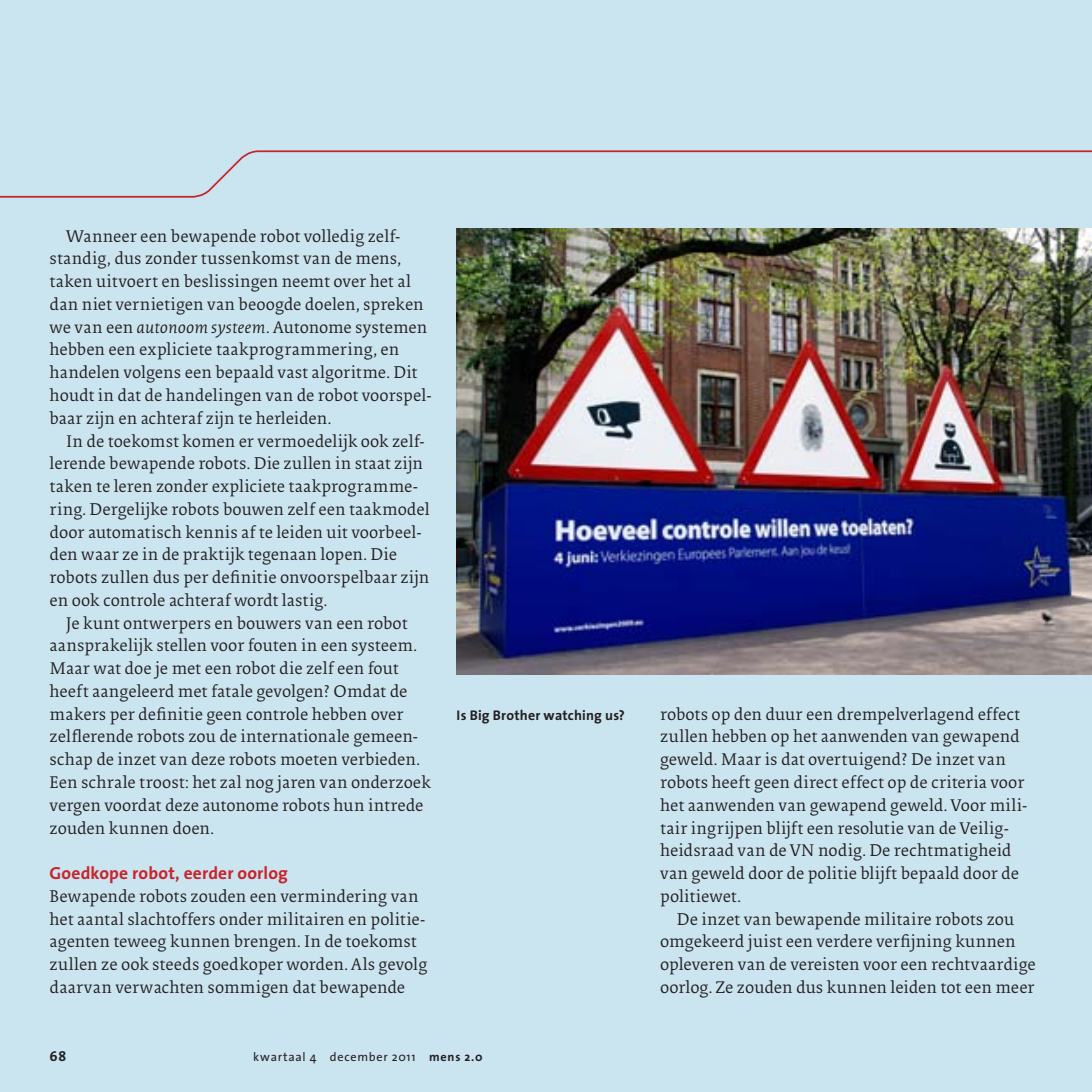
<style>
.page{position:relative;width:1092px;height:1092px;background:#fff}
.page>*{position:absolute;margin:0;border:0;box-sizing:border-box;transform-origin:0 0}
.t1{font:17.5px/22.8px "Collis Roman Txt";color:#231f20}
.t2{font:700 17.5px "The Sans";letter-spacing:.01em;color:#c8242b}
.t3{font:700 14px "The Sans";letter-spacing:.015em;color:#231f20}
.t4{font:12.25px "The Sans";letter-spacing:.06em;color:#231f20}
.s1{font-family:"Collis Italic Txt"}
.s2{font-weight:700}
</style>
<div class="page">
<div style="left:0;top:0;width:1091px;height:1091px;background:#cae4f0"></div>
<svg style="left:0;top:150px;width:1091px;height:48px"></svg>
<img style="left:456px;top:229px;width:635px;height:445px">
<p class="t1" style="left:50px;top:225px;width:383px;text-indent:17px">Wanneer een bewapende robot volledig zelf&shy;standig, dus zonder tussenkomst van de mens, taken uitvoert en beslissingen neemt over het al dan niet vernietigen van beoogde doelen, spreken we van een <span class="s1">autonoom systeem</span>. Autonome systemen hebben een expliciete taakprogrammering, en handelen volgens een bepaald vast algoritme. Dit houdt in dat de handelingen van de robot voorspel&shy;baar zijn en achteraf zijn te herleiden.</p>
<p class="t1" style="left:50px;top:430px;width:381px;text-indent:17px">In de toekomst komen er vermoedelijk ook zelf&shy;lerende bewapende robots. Die zullen in staat zijn taken te leren zonder expliciete taakprogramme&shy;ring. Dergelijke robots bouwen zelf een taakmodel door automatisch kennis af te leiden uit voorbeel&shy;den waar ze in de praktijk tegenaan lopen. Die robots zullen dus per definitie onvoorspelbaar zijn en ook controle achteraf wordt lastig.</p>
<p class="t1" style="left:50px;top:612px;width:382px;text-indent:17px">Je kunt ontwerpers en bouwers van een robot aansprakelijk stellen voor fouten in een systeem.<br>Maar wat doe je met een robot die zelf een fout heeft aangeleerd met fatale gevolgen? Omdat de makers per definitie geen controle hebben over zelflerende robots zou de internationale gemeen&shy;schap de inzet van deze robots moeten verbieden.<br>Een schrale troost: het zal nog jaren van onderzoek vergen voordat deze autonome robots hun intrede zouden kunnen doen.</p>
<p class="t2" style="left:50px;top:858px;width:240px">Goedkope robot, eerder oorlog</p>
<p class="t1" style="left:50px;top:885px;width:379px">Bewapende robots zouden een vermindering van het aantal slachtoffers onder militairen en politie&shy;agenten teweeg kunnen brengen. In de toekomst zullen ze ook steeds goedkoper worden. Als gevolg daarvan verwachten sommigen dat bewapende</p>
<p class="t3" style="left:456px;top:703px;width:170px">Is Big Brother watching us?</p>
<p class="t3" style="left:50px;top:1044px;width:18px">68</p>
<p class="t4" style="left:253px;top:1046px;width:231px">kwartaal 4 december 2011 <span class="s2">mens 2.0</span></p>
<p class="t1" style="left:660px;top:703px;width:369px">robots op den duur een drempelverlagend effect zullen hebben op het aanwenden van gewapend geweld. Maar is dat overtuigend? De inzet van robots heeft geen direct effect op de criteria voor het aanwenden van gewapend geweld. Voor mili&shy;tair ingrijpen blijft een resolutie van de Veilig&shy;heidsraad van de VN nodig. De rechtmatigheid van geweld door de politie blijft bepaald door de politiewet.</p>
<p class="t1" style="left:660px;top:908px;width:377px;text-indent:17px">De inzet van bewapende militaire robots zou omgekeerd juist een verdere verfijning kunnen opleveren van de vereisten voor een rechtvaardige oorlog. Ze zouden dus kunnen leiden tot een meer</p>
</div>
